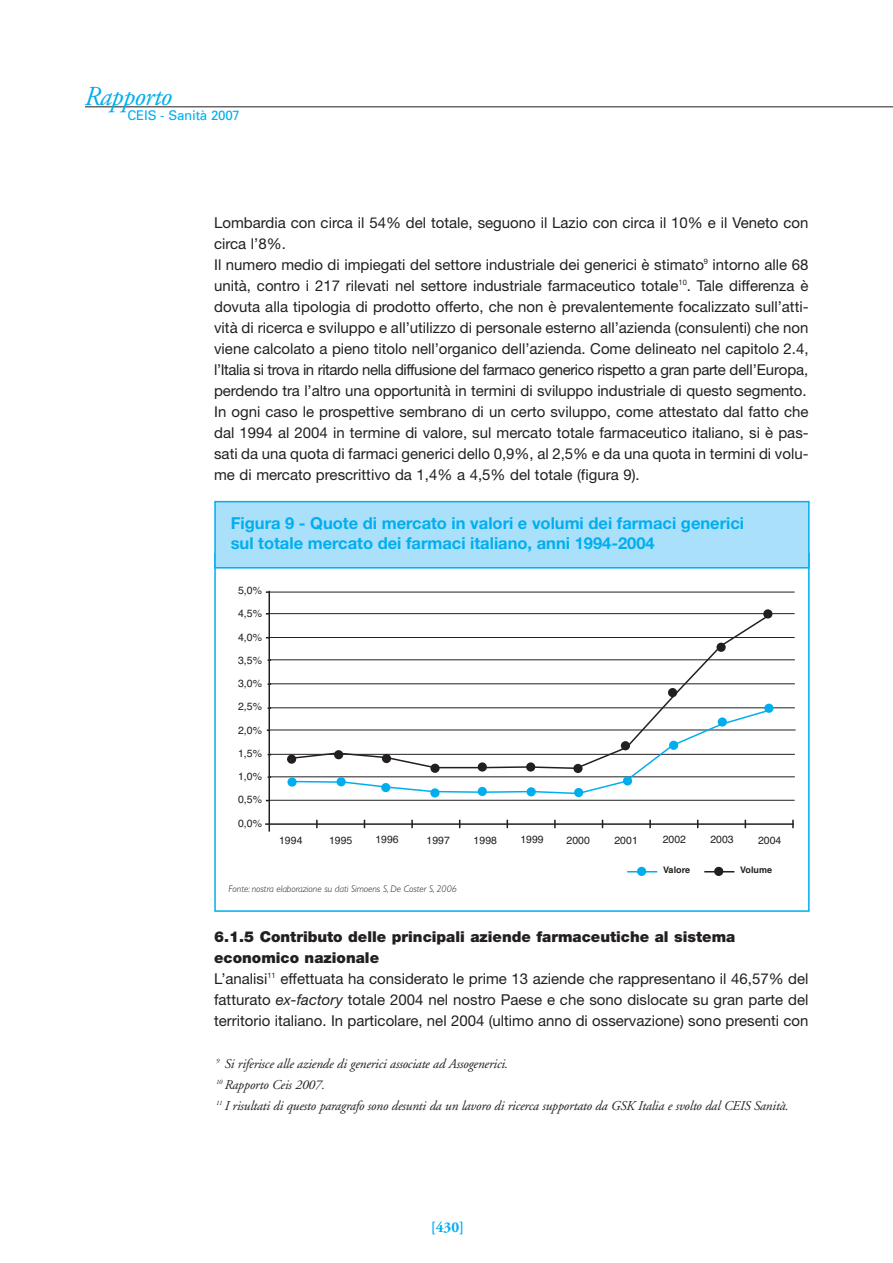
<style>
.page{position:relative;width:893px;height:1263px;background:#fff}
.page>*{position:absolute;margin:0;border:0;box-sizing:border-box;transform-origin:0 0}
.t1{font:italic 27.45px "Adobe Garamond";letter-spacing:-.025em;color:#00aeef}
.t2{font:700 16.5px/19.5px "Helvetica Neue";color:#00aeef}
.t3{font:15px/21px "Helvetica Neue";color:#231f20}
.t4{font:700 15px "Adobe Garamond";color:#00aeef}
.t5{font:italic 13.5px/21px "Adobe Garamond";letter-spacing:-.015em;color:#231f20}
.t6{font:13.35px "Univers";letter-spacing:-.015em;color:#00aeef}
.t7{font:10.5px "Helvetica";color:#231f20}
.t8{font:italic 300 9.75px "Gill Sans";letter-spacing:-.005em;color:#231f20}
.t9{font:700 9px "Helvetica";color:#231f20}
.s1{font-weight:900}
.s2{font-style:italic}
</style>
<div class="page">
<hr style="left:85px;top:106px;width:808px;height:1px;background:#231f20">
<div style="left:215px;top:502px;width:594px;height:66px;background:#aae0f9"></div>
<div style="left:214px;top:501px;width:596px;height:67px;border:2px solid #00aeef"></div>
<hr style="left:268px;top:591px;width:2px;height:240px;background:#231f20">
<hr style="left:265px;top:823px;width:529px;height:2px;background:#231f20">
<hr style="left:269px;top:592px;width:526px;height:1px;background:#231f20">
<hr style="left:269px;top:613px;width:526px;height:1px;background:#231f20">
<hr style="left:269px;top:637px;width:526px;height:1px;background:#231f20">
<hr style="left:269px;top:800px;width:526px;height:1px;background:#231f20">
<hr style="left:270px;top:730px;width:526px;height:1px;background:#231f20">
<hr style="left:269px;top:707px;width:526px;height:1px;background:#231f20">
<hr style="left:269px;top:683px;width:526px;height:1px;background:#231f20">
<hr style="left:269px;top:659px;width:526px;height:1px;background:#231f20">
<hr style="left:269px;top:754px;width:526px;height:1px;background:#231f20">
<hr style="left:269px;top:776px;width:526px;height:1px;background:#231f20">
<svg style="left:316px;top:820px;width:2px;height:8px"></svg>
<svg style="left:411px;top:820px;width:2px;height:8px"></svg>
<svg style="left:554px;top:820px;width:2px;height:8px"></svg>
<svg style="left:649px;top:820px;width:2px;height:8px"></svg>
<svg style="left:792px;top:820px;width:2px;height:8px"></svg>
<hr style="left:627px;top:871px;width:30px;height:1px;background:#00aeef">
<div style="left:637px;top:867px;width:9px;height:9px;background:#00aeef;border-radius:50%"></div>
<hr style="left:704px;top:871px;width:30px;height:1px;background:#231f20">
<div style="left:714px;top:867px;width:9px;height:9px;background:#231f20;border-radius:50%"></div>
<svg style="left:287px;top:777px;width:10px;height:10px"></svg>
<div style="left:430px;top:788px;width:9px;height:9px;background:#00aeef;border-radius:50%"></div>
<svg style="left:574px;top:788px;width:9px;height:9px"></svg>
<div style="left:764px;top:704px;width:9px;height:9px;background:#00aeef;border-radius:50%"></div>
<svg style="left:763px;top:609px;width:9px;height:9px"></svg>
<svg style="left:287px;top:754px;width:9px;height:10px"></svg>
<svg style="left:290px;top:612px;width:482px;height:152px"></svg>
<svg style="left:292px;top:707px;width:482px;height:88px"></svg>
<p class="t1" style="left:84px;top:86px;width:89px">Rapporto</p>
<p class="t6" style="left:128px;top:110px;width:114px">CEIS - Sanità 2007</p>
<p class="t3" style="left:214px;top:213px;width:596px">Lombardia con circa il 54% del totale, seguono il Lazio con circa il 10% e il Veneto con circa l’8%.<br>Il numero medio di impiegati del settore industriale dei generici è stimato<sup>9</sup> intorno alle 68 unità, contro i 217 rilevati nel settore industriale farmaceutico totale<sup>10</sup>. Tale differenza è dovuta alla tipologia di prodotto offerto, che non è prevalentemente focalizzato sull’atti&shy;vità di ricerca e sviluppo e all’utilizzo di personale esterno all’azienda (consulenti) che non viene calcolato a pieno titolo nell’organico dell’azienda. Come delineato nel capitolo 2.4, l’Italia si trova in ritardo nella diffusione del farmaco generico rispetto a gran parte dell’Europa, perdendo tra l’altro una opportunità in termini di sviluppo industriale di questo segmento.<br>In ogni caso le prospettive sembrano di un certo sviluppo, come attestato dal fatto che dal 1994 al 2004 in termine di valore, sul mercato totale farmaceutico italiano, si è pas&shy;sati da una quota di farmaci generici dello 0,9%, al 2,5% e da una quota in termini di volu&shy;me di mercato prescrittivo da 1,4% a 4,5% del totale (figura 9).</p>
<p class="t2" style="left:231px;top:515px;width:515px">Figura 9 - Quote di mercato in valori e volumi dei farmaci generici sul totale mercato dei farmaci italiano, anni 1994-2004</p>
<p class="t7" style="left:238px;top:584px;width:25px">5,0%</p>
<p class="t7" style="left:238px;top:608px;width:25px">4,5%</p>
<p class="t7" style="left:238px;top:631px;width:25px">4,0%</p>
<p class="t7" style="left:238px;top:654px;width:25px">3,5%</p>
<p class="t7" style="left:238px;top:677px;width:25px">3,0%</p>
<p class="t7" style="left:238px;top:701px;width:25px">2,5%</p>
<p class="t7" style="left:238px;top:724px;width:25px">2,0%</p>
<p class="t7" style="left:238px;top:747px;width:25px">1,5%</p>
<p class="t7" style="left:238px;top:770px;width:25px">1,0%</p>
<p class="t7" style="left:238px;top:794px;width:25px">0,5%</p>
<p class="t7" style="left:238px;top:817px;width:25px">0,0%</p>
<p class="t7" style="left:279px;top:834px;width:25px">1994</p>
<p class="t7" style="left:329px;top:834px;width:25px">1995</p>
<p class="t7" style="left:375px;top:834px;width:25px">1996</p>
<p class="t7" style="left:427px;top:834px;width:25px">1997</p>
<p class="t7" style="left:474px;top:834px;width:25px">1998</p>
<p class="t7" style="left:520px;top:833px;width:25px">1999</p>
<p class="t7" style="left:567px;top:834px;width:25px">2000</p>
<p class="t7" style="left:614px;top:834px;width:25px">2001</p>
<p class="t7" style="left:663px;top:833px;width:25px">2002</p>
<p class="t7" style="left:710px;top:833px;width:25px">2003</p>
<p class="t7" style="left:758px;top:834px;width:25px">2004</p>
<p class="t9" style="left:663px;top:865px;width:29px">Valore</p>
<p class="t8" style="left:229px;top:883px;width:230px">Fonte: nostra elaborazione su dati Simoens S, De Coster S, 2006</p>
<p class="t9" style="left:740px;top:865px;width:33px">Volume</p>
<p class="t3" style="left:214px;top:927px;width:596px"><span class="s1">6.1.5 Contributo delle principali aziende farmaceutiche al sistema economico nazionale<br></span>L’analisi<sup>11</sup> effettuata ha considerato le prime 13 aziende che rappresentano il 46,57% del fatturato <span class="s2">ex-factory</span> totale 2004 nel nostro Paese e che sono dislocate su gran parte del territorio italiano. In particolare, nel 2004 (ultimo anno di osservazione) sono presenti con</p>
<p class="t5" style="left:216px;top:1054px;width:574px"><sup>9</sup> Si riferisce alle aziende di generici associate ad Assogenerici.<br><sup>10</sup> Rapporto Ceis 2007.<br><sup>11</sup> I risultati di questo paragrafo sono desunti da un lavoro di ricerca supportato da GSK Italia e svolto dal CEIS Sanità.</p>
<p class="t4" style="left:431px;top:1221px;width:35px">[430]</p>
</div>
